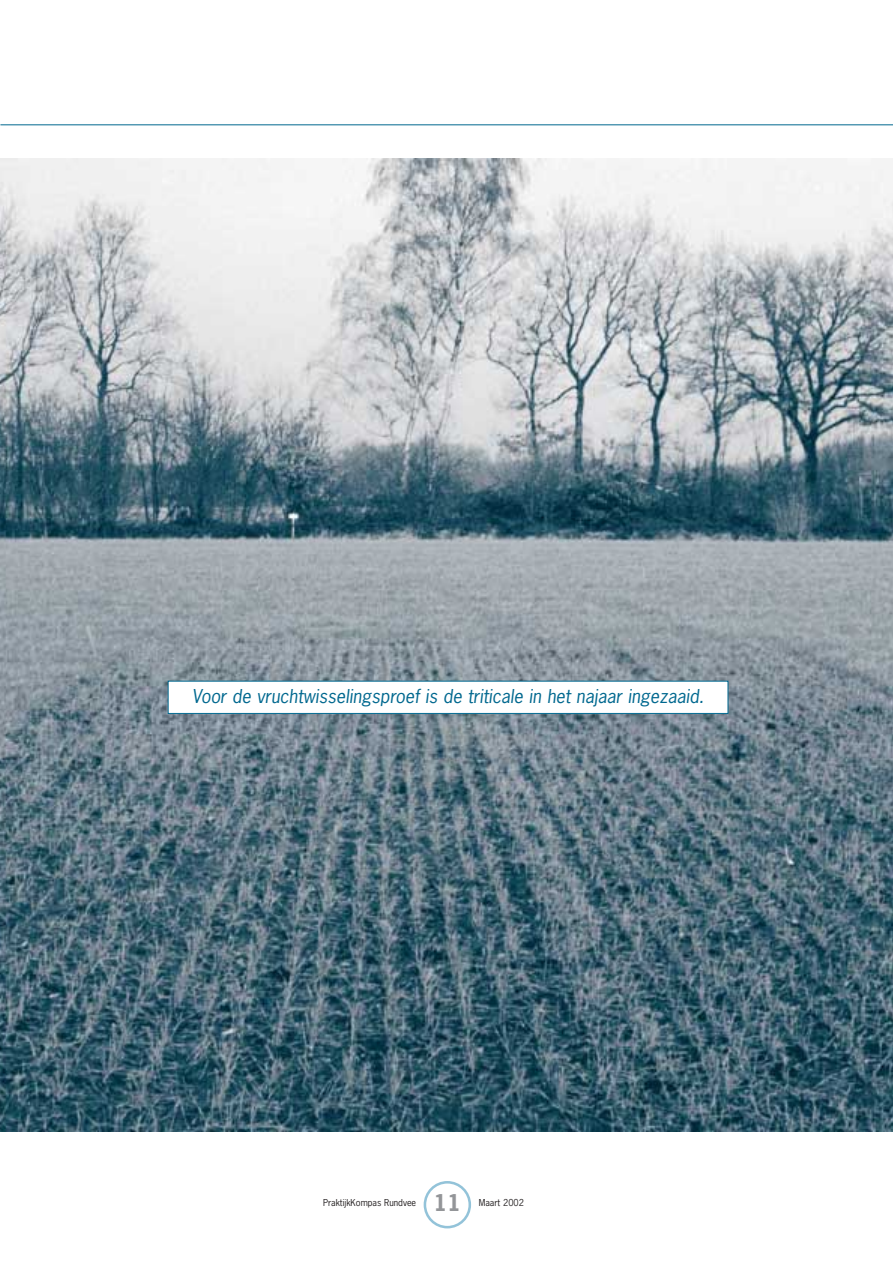
<style>
.page{position:relative;width:893px;height:1262px;background:#fff}
.page>*{position:absolute;margin:0;border:0;box-sizing:border-box;transform-origin:0 0}
.t1{font:700 21.75px "News Gothic";color:#939598}
.t2{font:18px "News Gothic";color:#00688f}
.t3{font:9px "News Gothic";color:#231f20}
</style>
<div class="page">
<hr style="left:0;top:124px;width:892px;height:1px;background:#00688f">
<svg style="left:423px;top:1181px;width:48px;height:47px"></svg>
<img style="left:0;top:158px;width:892px;height:973px">
<div style="left:168px;top:681px;width:560px;height:32px;background:#fff"></div>
<div style="left:168px;top:681px;width:560px;height:33px;border:1px solid #00688f"></div>
<p class="t2" style="left:192px;top:688px;width:515px">Voor de vruchtwisselingsproef is de triticale in het najaar ingezaaid.</p>
<p class="t1" style="left:434px;top:1194px;width:29px">11</p>
<p class="t3" style="left:323px;top:1199px;width:95px">PraktijkKompas Rundvee</p>
<p class="t3" style="left:478px;top:1199px;width:47px">Maart 2002</p>
</div>
